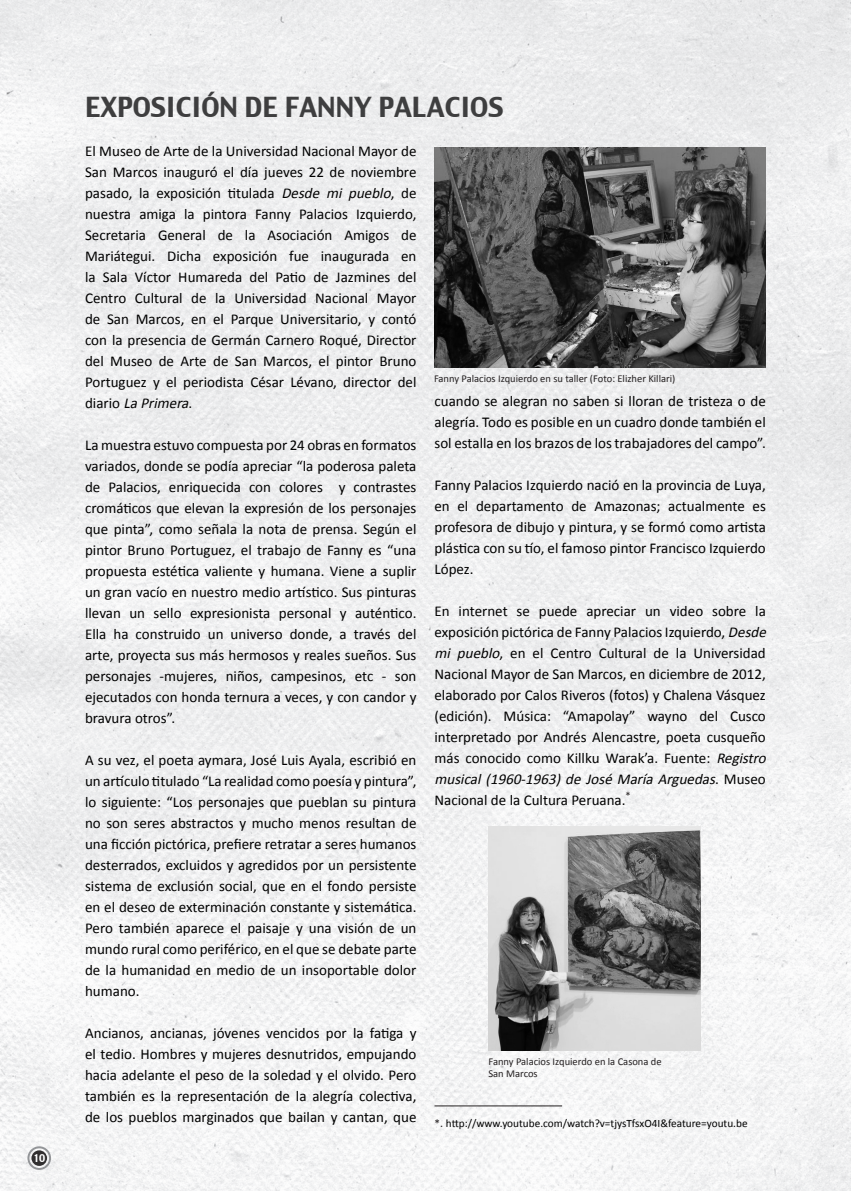
<style>
.page{position:relative;width:851px;height:1191px;background:#fff}
.page>*{position:absolute;margin:0;border:0;box-sizing:border-box;transform-origin:0 0}
.TITULOS{font:27px "Charcoal";color:#3e3e3f}
.t1{font:15px/21px "Calibri";color:#000;text-align:justify}
.t2{font:11.25px "Calibri";color:#000}
.Leyemda{font:10.5px "Calibri";color:#231f20}
.t3{font:10.5px "Charcoal";color:#fff}
.s1{font-style:italic}
.s2{color:#231f20}
.s3{font-size:12px;color:#231f20}
</style>
<div class="page">
<img style="left:0;top:0;width:850px;height:1191px">
<hr style="left:434px;top:1105px;width:128px;height:1px;background:#231f20">
<img style="left:434px;top:147px;width:331px;height:221px">
<img style="left:488px;top:826px;width:212px;height:224px">
<svg style="left:27px;top:1146px;width:24px;height:24px"></svg>
<div style="left:31px;top:1150px;width:16px;height:15px;background:#312f30;border-radius:50%"></div>
<p class="t3" style="left:33px;top:1151px;width:14px">10</p>
<p class="TITULOS" style="left:85px;top:90px;width:420px">EXPOSICIÓN DE FANNY PALACIOS</p>
<p class="t1" style="left:85px;top:140px;width:333px">El Museo de Arte de la Universidad Nacional Mayor de San Marcos inauguró el día jueves 22 de noviembre pasado, la exposición titulada <span class="s1">Desde mi pueblo</span>, de nuestra amiga la pintora Fanny Palacios Izquierdo, Secretaria General de la Asociación Amigos de Mariátegui. Dicha exposición fue inaugurada en la Sala Víctor Humareda del Patio de Jazmines del Centro Cultural de la Universidad Nacional Mayor de San Marcos, en el Parque Universitario, y contó con la presencia de Germán Carnero Roqué, Director del Museo de Arte de San Marcos, el pintor Bruno Portuguez y el periodista César Lévano, director del d i a r i o <span class="s1">La Primera</span>.</p>
<p class="t1" style="left:85px;top:434px;width:333px">La muestra estuvo compuesta por 24 obras en formatos variados, donde se podía apreciar “la poderosa paleta de Palacios, enriquecida con colores y contrastes cromáticos que elevan la expresión de los personajes que pinta”, como señala la nota de prensa. Según el pintor Bruno Portuguez, el trabajo de Fanny es “una propuesta estética valiente y humana. Viene a suplir un gran vacío en nuestro medio artístico. Sus pinturas llevan un sello expresionista personal y auténtico.<br>Ella ha construido un universo donde, a través del arte, proyecta sus más hermosos y reales sueños. Sus personajes -mujeres, niños, campesinos, etc - son ejecutados con honda ternura a veces, y con candor y bravura otros”.</p>
<p class="t1" style="left:85px;top:749px;width:333px">A su vez, el poeta aymara, José Luis Ayala, escribió en un artículo titulado “La realidad como poesía y pintura”, lo siguiente: “Los personajes que pueblan su pintura no son seres abstractos y mucho menos resultan de una ficción pictórica, prefiere retratar a seres humanos desterrados, excluidos y agredidos por un persistente sistema de exclusión social, que en el fondo persiste en el deseo de exterminación constante y sistemática.<br>Pero también aparece el paisaje y una visión de un mundo rural como periférico, en el que se debate parte de la humanidad en medio de un insoportable dolor humano.</p>
<p class="t1" style="left:85px;top:1022px;width:333px">Ancianos, ancianas, jóvenes vencidos por la fatiga y el tedio. Hombres y mujeres desnutridos, empujando hacia adelante el peso de la soledad y el olvido. Pero también es la representación de la alegría colectiva, de los pueblos marginados que bailan y cantan, que</p>
<p class="Leyemda" style="left:434px;top:372px;width:243px">Fanny Palacios Izquierdo en su taller (Foto: Elizher Killari)</p>
<p class="t1" style="left:434px;top:389px;width:333px">cuando se alegran no saben si lloran de tristeza o de alegría. Todo es posible en un cuadro donde también el sol estalla en los brazos de los trabajadores del campo”.</p>
<p class="t1" style="left:434px;top:473px;width:333px">Fanny Palacios Izquierdo nació en la provincia de Luya, en el departamento de Amazonas; actualmente es profesora de dibujo y pintura, y se formó como artista plástica con su tío, el famoso pintor Francisco Izquierdo López.</p>
<p class="t1" style="left:434px;top:599px;width:336px;text-align:left">En internet se puede apreciar un video sobre la exposición pictórica de Fanny Palacios Izquierdo, <span class="s1">Desde mi pueblo</span>, en el Centro Cultural de la Universidad Nacional Mayor de San Marcos, en diciembre de 2012, elaborado por Calos Riveros (fotos) y Chalena Vásquez (edición). Música: “Amapolay” wayno del Cusco interpretado por Andrés Alencastre, poeta cusqueño más conocido como Killku Warak’a. Fuente: <span class="s1">Registro musical (1960-1963) de José María Arguedas</span>. M u s e o Nacional de la Cultura Peruana.<sup>*</sup></p>
<p class="Leyemda" style="left:488px;top:1054px;width:175px">Fanny Palacios Izquierdo en la Casona de</p>
<p class="Leyemda" style="left:488px;top:1067px;width:51px">San Marcos</p>
<p class="t2" style="left:434px;top:1116px;width:314px"><span class="s2">*</span><span class="s3">.</span> http://www.youtube.com/watch?v=tjysTfsxO4I&amp;feature=youtu.be</p>
</div>
